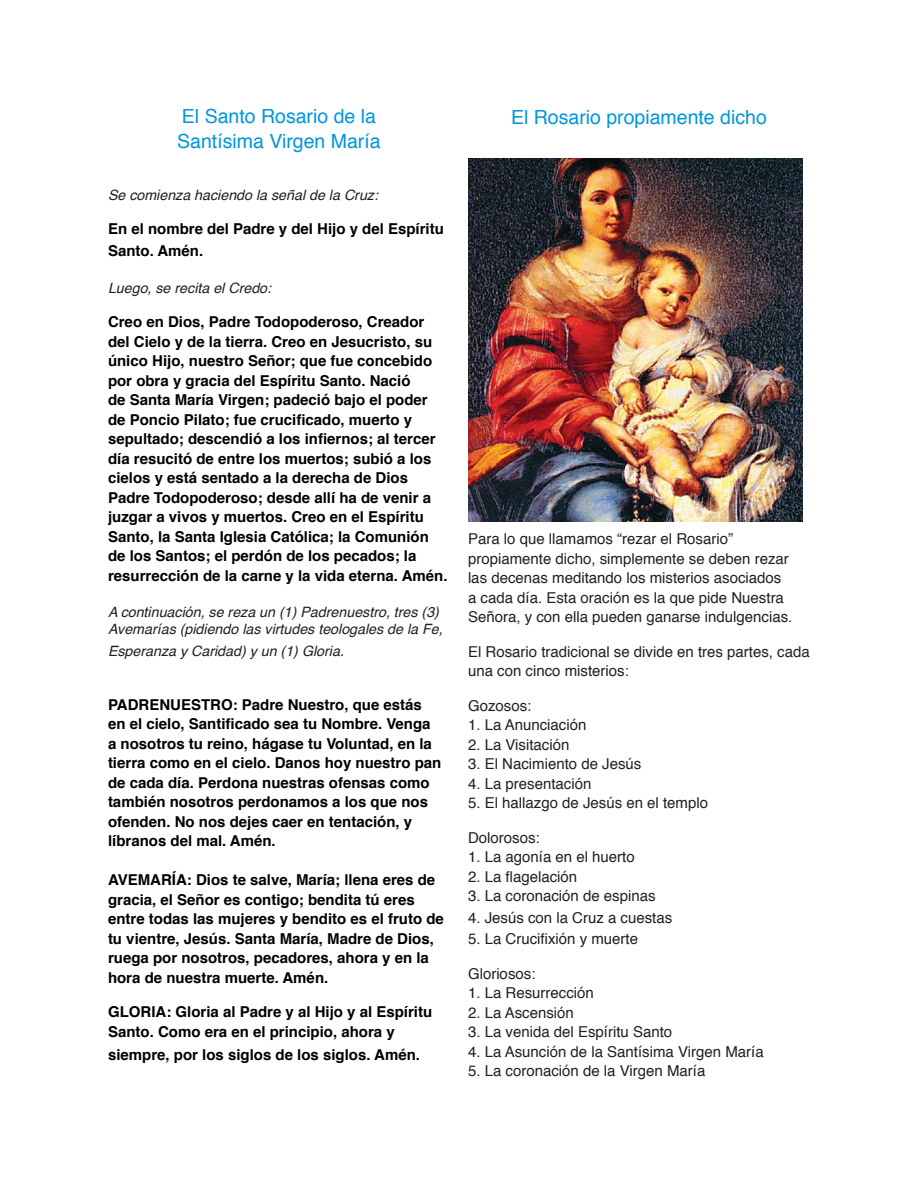
<style>
.page{position:relative;width:918px;height:1188px;background:#fff}
.page>*{position:absolute;margin:0;border:0;box-sizing:border-box;transform-origin:0 0}
.t1{font:19.5px/25.2px "Helvetica";color:#0096db}
.t2{font:700 15px/19.5px "Helvetica";color:#000}
.t3{font:15px/19.5px "Helvetica";color:#241f1f}
.t4{font:italic 14.25px/17.1px "Helvetica";color:#241f1f}
</style>
<div class="page">
<img style="left:468px;top:158px;width:335px;height:364px">
<h1 class="t1" style="left:177px;top:105px;width:205px">El Santo Rosario de la<br>Santísima Virgen María</h1>
<p class="t4" style="left:108px;top:187px;width:272px">Se comienza haciendo la señal de la Cruz:</p>
<p class="t2" style="left:108px;top:219px;width:337px;line-height:21.6px">En el nombre del Padre y del Hijo y del Espíritu<br>Santo. Amén.</p>
<p class="t4" style="left:108px;top:279px;width:165px">Luego, se recita el Credo:</p>
<p class="t2" style="left:108px;top:313px;width:341px">Creo en Dios, Padre Todopoderoso, Creador del Cielo y de la tierra. Creo en Jesucristo, su único Hijo, nuestro Señor; que fue concebido por obra y gracia del Espíritu Santo. Nació<br>de Santa María Virgen; padeció bajo el poder de Poncio Pilato; fue crucificado, muerto y sepultado; descendió a los infiernos; al tercer día resucitó de entre los muertos; subió a los cielos y está sentado a la derecha de Dios Padre Todopoderoso; desde allí ha de venir a juzgar a vivos y muertos. Creo en el Espíritu Santo, la Santa Iglesia Católica; la Comunión de los Santos; el perdón de los pecados; la resurrección de la carne y la vida eterna. Amén.</p>
<p class="t4" style="left:108px;top:604px;width:336px">A continuación, se reza un (1) Padrenuestro, tres (3)<br>Avemarías (pidiendo las virtudes teologales de la Fe,</p>
<p class="t4" style="left:108px;top:643px;width:237px">Esperanza y Caridad) y un (1) Gloria.</p>
<p class="t2" style="left:108px;top:696px;width:335px">PADRENUESTRO: Padre Nuestro, que estás en el cielo, Santificado sea tu Nombre. Venga a nosotros tu reino, hágase tu Voluntad, en la tierra como en el cielo. Danos hoy nuestro pan de cada día. Perdona nuestras ofensas como también nosotros perdonamos a los que nos ofenden. No nos dejes caer en tentación, y líbranos del mal. Amén.</p>
<p class="t2" style="left:108px;top:871px;width:337px">AVEMARÍA: Dios te salve, María; llena eres de gracia, el Señor es contigo; bendita tú eres entre todas las mujeres y bendito es el fruto de tu vientre, Jesús. Santa María, Madre de Dios, ruega por nosotros, pecadores, ahora y en la hora de nuestra muerte. Amén.</p>
<p class="t2" style="left:108px;top:1003px;width:326px">GLORIA: Gloria al Padre y al Hijo y al Espíritu<br>Santo. Como era en el principio, ahora y</p>
<p class="t2" style="left:108px;top:1046px;width:314px">siempre, por los siglos de los siglos. Amén.</p>
<h1 class="t1" style="left:511px;top:106px;width:257px">El Rosario propiamente dicho</h1>
<p class="t3" style="left:468px;top:530px;width:326px">Para lo que llamamos “rezar el Rosario” propiamente dicho, simplemente se deben rezar las decenas meditando los misterios asociados a cada día. Esta oración es la que pide Nuestra Señora, y con ella pueden ganarse indulgencias.</p>
<p class="t3" style="left:468px;top:643px;width:343px">El Rosario tradicional se divide en tres partes, cada una con cinco misterios:</p>
<p class="t3" style="left:468px;top:697px;width:65px">Gozosos:</p>
<p class="t3" style="left:468px;top:716px;width:120px">1. La Anunciación</p>
<p class="t3" style="left:468px;top:736px;width:103px">2. La Visitación</p>
<p class="t3" style="left:468px;top:755px;width:175px">3. El Nacimiento de Jesús</p>
<p class="t3" style="left:468px;top:775px;width:125px">4. La presentación</p>
<p class="t3" style="left:468px;top:794px;width:242px">5. El hallazgo de Jesús en el templo</p>
<p class="t3" style="left:468px;top:829px;width:73px">Dolorosos:</p>
<p class="t3" style="left:468px;top:848px;width:168px">1. La agonía en el huerto</p>
<p class="t3" style="left:468px;top:868px;width:111px">2. La flagelación</p>
<p class="t3" style="left:468px;top:887px;width:189px">3. La coronación de espinas</p>
<p class="t3" style="left:468px;top:909px;width:206px">4. Jesús con la Cruz a cuestas</p>
<p class="t3" style="left:468px;top:930px;width:172px">5. La Crucifixión y muerte</p>
<p class="t3" style="left:468px;top:965px;width:69px">Gloriosos:</p>
<p class="t3" style="left:468px;top:984px;width:127px">1. La Resurrección</p>
<p class="t3" style="left:468px;top:1004px;width:107px">2. La Ascensión</p>
<p class="t3" style="left:468px;top:1023px;width:206px">3. La venida del Espíritu Santo</p>
<p class="t3" style="left:468px;top:1043px;width:297px">4. La Asunción de la Santísima Virgen María</p>
<p class="t3" style="left:468px;top:1062px;width:239px">5. La coronación de la Virgen María</p>
</div>
